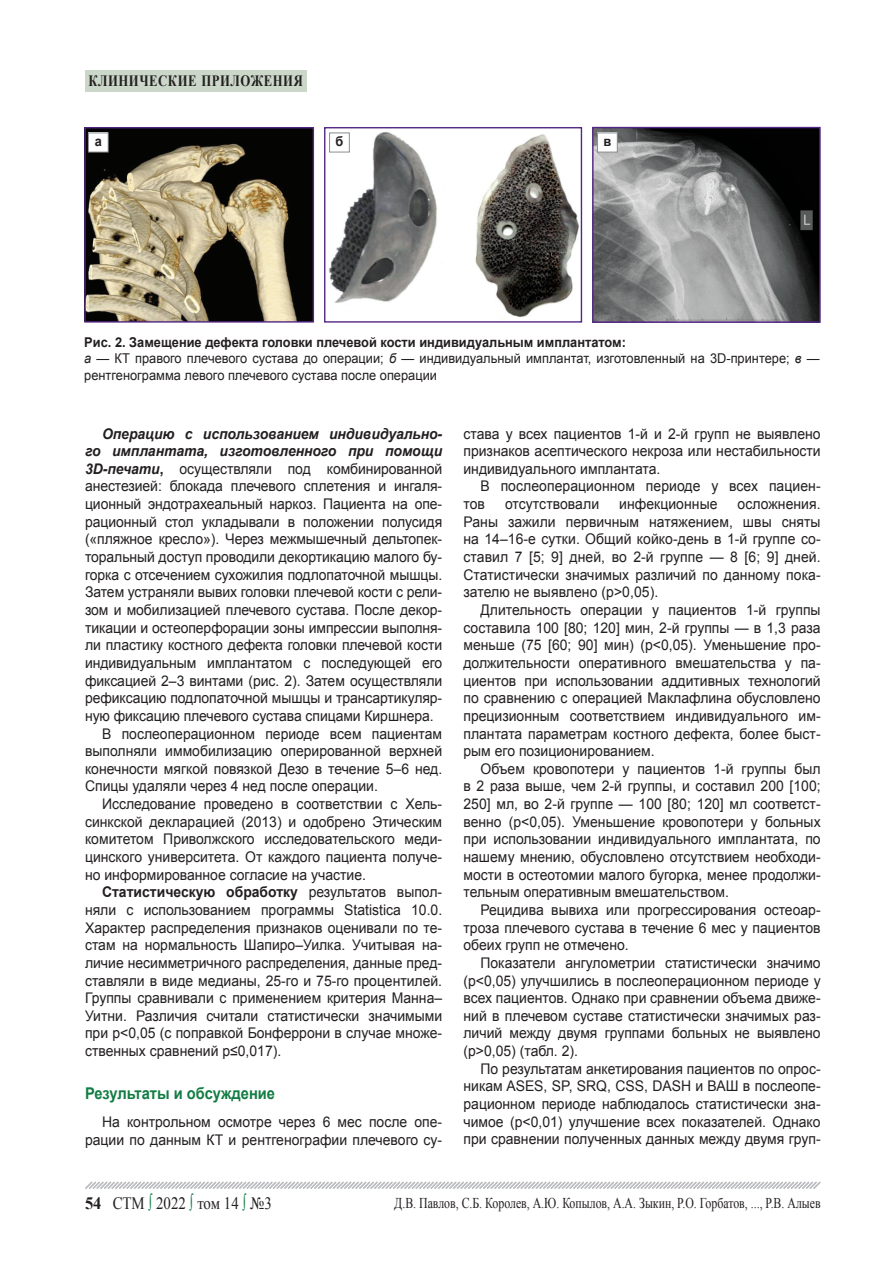
<style>
.page{position:relative;width:893px;height:1276px;background:#fff}
.page>*{position:absolute;margin:0;border:0;box-sizing:border-box;transform-origin:0 0}
.t1{font:17.4px "Times New Roman";color:#231f20;scale:.86 1}
.t2{font:700 16.2px "Arial";color:#127c43;scale:.9 1}
.t3{font:700 15.75px "Times New Roman";letter-spacing:.04em;color:#231f20;scale:.81 1}
.t4{font:15px "Times New Roman";color:#231f20;scale:.79 1}
.t5{font:14.7px/17.7px "Arial";color:#231f20;text-align:justify;scale:.95 1}
.t6{font:italic 700 14.7px "Arial";letter-spacing:-.005em;color:#231f20;scale:.95 1}
.t7{font:700 14.7px "Arial";color:#231f20;scale:.95 1}
.t8{font:13.5px/16.2px "Arial";color:#231f20;scale:.95 1}
.t9{font:700 13.5px "Arial";color:#231f20;scale:.95 1}
.s1{font-weight:700}
.s2{font-style:italic}
.s3{font-weight:700;font-style:italic}
.s4{font-weight:400}
.s5{color:#127c43}
</style>
<div class="page">
<svg style="left:85px;top:1181px;width:736px;height:8px"></svg>
<div style="left:85px;top:70px;width:221px;height:21px;background:#cbd8c9"></div>
<img style="left:86px;top:129px;width:226px;height:192px">
<div style="left:84px;top:127px;width:230px;height:196px;border:1px solid #542685"></div>
<img style="left:329px;top:132px;width:251px;height:186px">
<div style="left:324px;top:127px;width:258px;height:196px;border:1px solid #542685"></div>
<img style="left:594px;top:129px;width:225px;height:192px">
<div style="left:592px;top:127px;width:229px;height:196px;border:1px solid #542685"></div>
<div style="left:88px;top:133px;width:20px;height:19px;background:#fff"></div>
<div style="left:88px;top:132px;width:21px;height:20px;border:1px solid #8b8d90"></div>
<div style="left:330px;top:133px;width:19px;height:19px;background:#fff"></div>
<div style="left:329px;top:132px;width:21px;height:20px;border:1px solid #8b8d90"></div>
<div style="left:597px;top:133px;width:20px;height:19px;background:#fff"></div>
<div style="left:597px;top:132px;width:21px;height:20px;border:1px solid #8b8d90"></div>
<p class="t3" style="left:88px;top:70px;width:266px">клинические приложения</p>
<p class="t9" style="left:95px;top:132px;width:9px">а</p>
<p class="t9" style="left:335px;top:132px;width:10px">б</p>
<p class="t9" style="left:603px;top:132px;width:10px">в</p>
<p class="t8" style="left:84px;top:334px;width:775px"><span class="s1">Рис. 2. Замещение дефекта головки плечевой кости индивидуальным имплантатом:<br></span><span class="s2">а</span> — КТ правого плечевого сустава до операции; <span class="s2">б</span> — индивидуальный имплантат, изготовленный на 3D-принтере; <span class="s2">в</span> — рентгенограмма левого плечевого сустава после операции</p>
<p class="t6" style="left:102px;top:423px;width:360px">Операцию с использованием индивидуально-</p>
<p class="t6" style="left:85px;top:441px;width:377px">го имплантата, изготовленного при помощи</p>
<p class="t5" style="left:85px;top:460px;width:377px"><span class="s3">3D-печати</span><span class="s1">,</span> осуществляли под комбинированной</p>
<p class="t5" style="left:85px;top:477px;width:377px">анестезией: блокада плечевого сплетения и ингаля-</p>
<p class="t5" style="left:85px;top:495px;width:377px">ционный эндотрахеальный наркоз. Пациента на опе-</p>
<p class="t5" style="left:85px;top:513px;width:377px">рационный стол укладывали в положении полусидя</p>
<p class="t5" style="left:85px;top:530px;width:377px">(«пляжное кресло»). Через межмышечный дельтопек-</p>
<p class="t5" style="left:85px;top:548px;width:377px">торальный доступ проводили декортикацию малого бу-</p>
<p class="t5" style="left:85px;top:566px;width:377px">горка с отсечением сухожилия подлопаточной мышцы.</p>
<p class="t5" style="left:85px;top:583px;width:377px">Затем устраняли вывих головки плечевой кости с рели-</p>
<p class="t5" style="left:85px;top:601px;width:377px">зом и мобилизацией плечевого сустава. После декор-</p>
<p class="t5" style="left:85px;top:619px;width:377px">тикации и остеоперфорации зоны импрессии выполня-</p>
<p class="t5" style="left:85px;top:636px;width:377px">ли пластику костного дефекта головки плечевой кости</p>
<p class="t5" style="left:85px;top:654px;width:377px">индивидуальным имплантатом с последующей его</p>
<p class="t5" style="left:85px;top:672px;width:377px">фиксацией 2–3 винтами (рис. 2). Затем осуществляли</p>
<p class="t5" style="left:85px;top:689px;width:377px">рефиксацию подлопаточной мышцы и трансартикуляр-</p>
<p class="t5" style="left:85px;top:707px;width:369px">ную фиксацию плечевого сустава спицами Киршнера.</p>
<p class="t5" style="left:102px;top:724px;width:360px">В послеоперационном периоде всем пациентам</p>
<p class="t5" style="left:85px;top:742px;width:377px">выполняли иммобилизацию оперированной верхней</p>
<p class="t5" style="left:85px;top:760px;width:377px">конечности мягкой повязкой Дезо в течение 5–6 нед.</p>
<p class="t5" style="left:85px;top:777px;width:310px">Спицы удаляли через 4 нед после операции.</p>
<p class="t5" style="left:102px;top:795px;width:359px">Исследование проведено в соответствии с Хель-</p>
<p class="t5" style="left:85px;top:813px;width:377px">синкской декларацией (2013) и одобрено Этическим</p>
<p class="t5" style="left:85px;top:830px;width:377px">комитетом Приволжского исследовательского меди-</p>
<p class="t5" style="left:85px;top:848px;width:377px">цинского университета. От каждого пациента получе-</p>
<p class="t5" style="left:85px;top:866px;width:297px">но информированное согласие на участие.</p>
<p class="t7" style="left:102px;top:882px;width:360px">Статистическую обработку <span class="s4">результатов выпол-</span></p>
<p class="t5" style="left:85px;top:901px;width:377px">няли с использованием программы Statistica 10.0.</p>
<p class="t5" style="left:85px;top:918px;width:377px">Характер распределения признаков оценивали по те-</p>
<p class="t5" style="left:85px;top:936px;width:377px">стам на нормальность Шапиро–Уилка. Учитывая на-</p>
<p class="t5" style="left:85px;top:954px;width:377px">личие несимметричного распределения, данные пред-</p>
<p class="t5" style="left:85px;top:971px;width:377px">ставляли в виде медианы, 25-го и 75-го процентилей .</p>
<p class="t5" style="left:85px;top:989px;width:377px">Группы сравнивали с применением критерия Манна–</p>
<p class="t5" style="left:85px;top:1007px;width:377px">Уитни. Различия считали статистически значимыми</p>
<p class="t5" style="left:85px;top:1024px;width:377px">при р&lt;0,05 (с поправкой Бонферрони в случае множе-</p>
<p class="t5" style="left:85px;top:1042px;width:208px">ственных сравнений р≤0,017).</p>
<p class="t2" style="left:85px;top:1082px;width:213px">Результаты и обсуждение</p>
<p class="t5" style="left:85px;top:1113px;width:377px;text-align:right">На контрольном осмотре через 6 мес после опе&shy;рации по данным КТ и рентгенографии плечевого су-</p>
<p class="t5" style="left:463px;top:425px;width:377px">става у всех пациентов 1-й и 2-й групп не выявлено признаков асептического некроза или нестабильности индивидуального имплантата.</p>
<p class="t5" style="left:463px;top:477px;width:377px;text-indent:17px">В послеоперационном периоде у всех пациен&shy;тов</p>
<p class="t5" style="left:505px;top:495px;width:101px">отсутствовали</p>
<p class="t5" style="left:619px;top:495px;width:105px">инфекционные</p>
<p class="t5" style="left:463px;top:495px;width:377px;text-indent:274px">осложнения.<br>Раны зажили первичным натяжением, швы сняты на 14–16-е сутки. Общий койко-день в 1-й группе со&shy;ставил 7 [5; 9] дней, во 2-й группе — 8 [6; 9] дней.<br>Статистически значимых различий по данному пока&shy;зателю не выявлено (p&gt;0,05).</p>
<p class="t5" style="left:463px;top:601px;width:377px;text-indent:17px">Длительность операции у пациентов 1-й группы составила 100 [80; 120] мин, 2-й группы — в 1,3 раза меньше (75 [60; 90] мин) (p&lt;0,05). Уменьшение про&shy;должительности оперативного вмешательства у па&shy;циентов при использовании аддитивных технологий по сравнению с операцией Маклафлина обусловлено прецизионным соответствием индивидуального им&shy;плантата параметрам костного дефекта, более быст&shy;рым его позиционированием.</p>
<p class="t5" style="left:463px;top:760px;width:377px;text-indent:17px">Объем кровопотери у пациентов 1-й группы был в 2 раза выше, чем 2-й группы, и составил 200 [100; 250] мл, во 2-й группе — 100 [80; 120] мл соответст&shy;венно (p&lt;0,05). Уменьшение кровопотери у больных при использовании индивидуального имплантата, по нашему мнению, обусловлено отсутствием необходи&shy;мости в остеотомии малого бугорка, менее продолжи&shy;тельным оперативным вмешательством.</p>
<p class="t5" style="left:463px;top:901px;width:377px;text-indent:17px">Рецидива вывиха или прогрессирования остеоар&shy;троза плечевого сустава в течение 6 мес у пациентов обеих групп не отмечено.</p>
<p class="t5" style="left:463px;top:954px;width:377px;text-indent:17px">Показатели ангулометрии статистически значимо (p&lt;0,05) улучшились в послеоперационном периоде у всех пациентов. Однако при сравнении объема движе&shy;ний в плечевом суставе статистически значимых раз&shy;личий между двумя группами больных не выявлено (p&gt;0,05) (табл. 2).</p>
<p class="t5" style="left:463px;top:1060px;width:377px;text-indent:17px">По результатам анкетирования пациентов по опрос&shy;никам ASES, SP, SRQ, CSS, DASH и ВАШ в послеопе&shy;рационном периоде наблюдалось статистически зна&shy;чимое (p&lt;0,01) улучшение всех показателей. Однако при сравнении полученных данных между двумя груп-</p>
<p class="t1" style="left:85px;top:1191px;width:219px"><span class="s1">54</span> СТМ <span class="s5">∫</span> 2022 <span class="s5">∫</span> том 14 <span class="s5">∫</span> №3</p>
<p class="t4" style="left:394px;top:1192px;width:541px">Д.В. Павлов, С.Б. Королев, А.Ю. Копылов, А.А. Зыкин, Р.О. Горбатов, ..., Р.В. Алыев</p>
</div>
